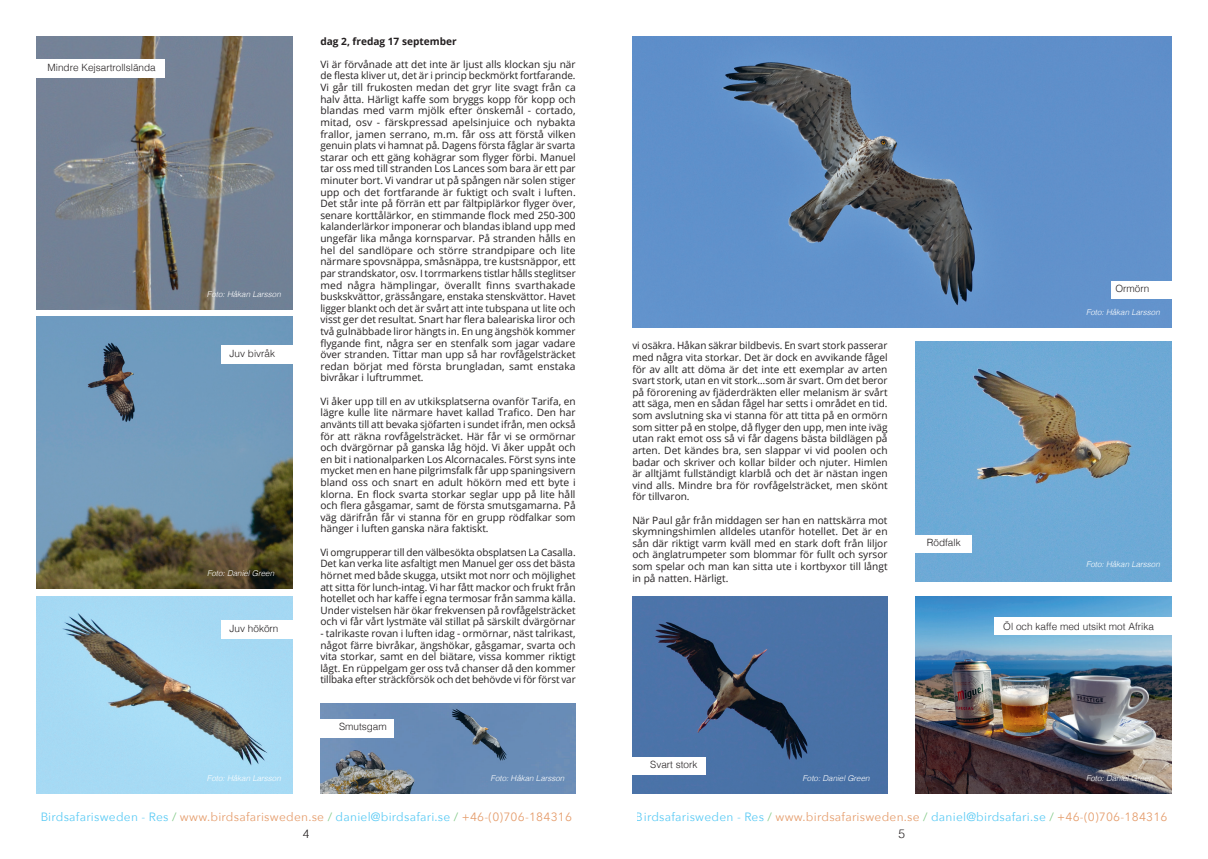
<style>
.page{position:relative;width:1208px;height:859px;background:#fff}
.page>*{position:absolute;margin:0;border:0;box-sizing:border-box;transform-origin:0 0}
.t1{font:12px "Avenir Next";letter-spacing:.02em;color:#00aeef}
.t2{font:300 12px "Helvetica";color:#231f20}
.t3{font:10.1px/11.6px "Open Sans";color:#231f20;text-align:justify}
.t4{font:700 10.1px "Open Sans";color:#231f20}
.t5{font:300 10px "Helvetica";color:#231f20}
.t6{font:italic 300 8px "Helvetica";color:#fff}
.s1{color:#40ae49}
.s2{color:#d7681d}
</style>
<div class="page">
<img style="left:916px;top:342px;width:255px;height:239px">
<img style="left:37px;top:37px;width:255px;height:272px">
<img style="left:632px;top:37px;width:539px;height:290px">
<img style="left:916px;top:597px;width:255px;height:197px">
<img style="left:632px;top:597px;width:255px;height:197px">
<div style="left:1111px;top:281px;width:70px;height:17px;background:#fff"></div>
<div style="left:994px;top:617px;width:208px;height:18px;background:#fff"></div>
<img style="left:37px;top:597px;width:255px;height:197px">
<img style="left:320px;top:703px;width:255px;height:91px">
<img style="left:37px;top:317px;width:255px;height:272px">
<div style="left:29px;top:60px;width:135px;height:18px;background:#fff"></div>
<div style="left:221px;top:345px;width:89px;height:19px;background:#fff"></div>
<div style="left:221px;top:620px;width:89px;height:19px;background:#fff"></div>
<div style="left:310px;top:719px;width:84px;height:18px;background:#fff"></div>
<div style="left:902px;top:536px;width:69px;height:17px;background:#fff"></div>
<div style="left:625px;top:757px;width:81px;height:17px;background:#fff"></div>
<p class="t5" style="left:47px;top:59px;width:110px">Mindre Kejsartrollslända</p>
<p class="t6" style="left:207px;top:287px;width:75px">Foto: Håkan Larsson</p>
<p class="t5" style="left:230px;top:344px;width:47px">Juv bivråk</p>
<p class="t6" style="left:207px;top:567px;width:69px">Foto: Daniel Green</p>
<p class="t5" style="left:230px;top:619px;width:50px">Juv hökörn</p>
<p class="t4" style="left:320px;top:34px;width:138px">dag 2, fredag 17 september</p>
<p class="t3" style="left:320px;top:58px;width:257px">Vi är förvånade att det inte är ljust alls klockan sju när de flesta kliver ut, det är i princip beckmörkt fortfarande.<br>Vi går till frukosten medan det gryr lite svagt från ca halv åtta. Härligt kaffe som bryggs kopp för kopp och blandas med varm mjölk efter önskemål - cortado, mitad, osv - färskpressad apelsinjuice och nybakta frallor, jamen serrano, m.m. får oss att förstå vilken genuin plats vi hamnat på. Dagens första fåglar är svarta starar och ett gäng kohägrar som flyger förbi. Manuel tar oss med till stranden Los Lances som bara är ett par minuter bort. Vi vandrar ut på spången när solen stiger upp och det fortfarande är fuktigt och svalt i luften.<br>Det står inte på förrän ett par fältpiplärkor flyger över, senare korttålärkor, en stimmande flock med 250-300 kalanderlärkor imponerar och blandas ibland upp med ungefär lika många kornsparvar. På stranden hålls en hel del sandlöpare och större strandpipare och lite närmare spovsnäppa, småsnäppa, tre kustsnäppor, ett par strandskator, osv. I torrmarkens tistlar hålls steglitser med några hämplingar, överallt finns svarthakade buskskvättor, grässångare, enstaka stenskvättor. Havet ligger blankt och det är svårt att inte tubspana ut lite och visst ger det resultat. Snart har flera baleariska liror och två gulnäbbade liror hängts in. En ung ängshök kommer flygande fint, några ser en stenfalk som jagar vadare över stranden. Tittar man upp så har rovfågelsträcket redan börjat med första brungladan, samt enstaka bivråkar i luftrummet.</p>
<p class="t3" style="left:320px;top:395px;width:257px">Vi åker upp till en av utkiksplatserna ovanför Tarifa, en lägre kulle lite närmare havet kallad Trafico. Den har använts till att bevaka sjöfarten i sundet ifrån, men också för att räkna rovfågelsträcket. Här får vi se ormörnar och dvärgörnar på ganska låg höjd. Vi åker uppåt och en bit i nationalparken Los Alcornacales. Först syns inte mycket men en hane pilgrimsfalk får upp spaningsivern bland oss och snart en adult hökörn med ett byte i klorna. En flock svarta storkar seglar upp på lite håll och flera gåsgamar, samt de första smutsgamarna. På väg därifrån får vi stanna för en grupp rödfalkar som hänger i luften ganska nära faktiskt.</p>
<p class="t3" style="left:320px;top:546px;width:257px">Vi omgrupperar till den välbesökta obsplatsen La Casalla.<br>Det kan verka lite asfaltigt men Manuel ger oss det bästa hörnet med både skugga, utsikt mot norr och möjlighet att sitta för lunch-intag. Vi har fått mackor och frukt från hotellet och har kaffe i egna termosar från samma källa.<br>Under vistelsen här ökar frekvensen på rovfågelsträcket och vi får vårt lystmäte väl stillat på särskilt dvärgörnar</p>
<p class="t3" style="left:320px;top:627px;width:257px">- talrikaste rovan i luften idag - ormörnar, näst talrikast, något färre bivråkar, ängshökar, gåsgamar, svarta och vita storkar, samt en del biätare, vissa kommer riktigt lågt. En rüppelgam ger oss två chanser då den kommer tillbaka efter sträckförsök och det behövde vi för först var</p>
<p class="t5" style="left:339px;top:718px;width:49px">Smutsgam</p>
<p class="t6" style="left:207px;top:771px;width:75px">Foto: Håkan Larsson</p>
<p class="t6" style="left:490px;top:771px;width:75px">Foto: Håkan Larsson</p>
<p class="t5" style="left:1115px;top:280px;width:35px">Ormörn</p>
<p class="t3" style="left:632px;top:340px;width:257px">vi osäkra. Håkan säkrar bildbevis. En svart stork passerar med några vita storkar. Det är dock en avvikande fågel för av allt att döma är det inte ett exemplar av arten svart stork, utan en vit stork…som är svart. Om det beror på förorening av fjäderdräkten eller melanism är svårt att säga, men en sådan fågel har setts i området en tid. som avslutning ska vi stanna för att titta på en ormörn som sitter på en stolpe, då flyger den upp, men inte iväg utan rakt emot oss så vi får dagens bästa bildlägen på arten. Det kändes bra, sen slappar vi vid poolen och badar och skriver och kollar bilder och njuter. Himlen är alltjämt fullständigt klarblå och det är nästan ingen vind alls. Mindre bra för rovfågelsträcket, men skönt för tillvaron.</p>
<p class="t3" style="left:632px;top:514px;width:257px">När Paul går från middagen ser han en nattskärra mot skymningshimlen alldeles utanför hotellet. Det är en sån där riktigt varm kväll med en stark doft från liljor och änglatrumpeter som blommar för fullt och syrsor som spelar och man kan sitta ute i kortbyxor till långt in på natten. Härligt.</p>
<p class="t5" style="left:927px;top:534px;width:35px">Rödfalk</p>
<p class="t6" style="left:1086px;top:305px;width:75px">Foto: Håkan Larsson</p>
<p class="t6" style="left:1086px;top:557px;width:75px">Foto: Håkan Larsson</p>
<p class="t5" style="left:1003px;top:618px;width:152px">Öl och kaffe med utsikt mot Afrika</p>
<p class="t5" style="left:650px;top:756px;width:49px">Svart stork</p>
<p class="t6" style="left:802px;top:771px;width:69px">Foto: Daniel Green</p>
<p class="t6" style="left:1086px;top:771px;width:69px">Foto: Daniel Green</p>
<p class="t1" style="left:40px;top:807px;width:533px">Birdsafarisweden - Res <span class="s1">/</span> <span class="s2">www.birdsafarisweden.se</span> <span class="s1">/</span> daniel@birdsafari.se <span class="s1">/</span> <span class="s2">+46-(0)706-184316</span></p>
<p class="t1" style="left:636px;top:807px;width:533px">Birdsafarisweden - Res <span class="s1">/</span> <span class="s2">www.birdsafarisweden.se</span> <span class="s1">/</span> daniel@birdsafari.se <span class="s1">/</span> <span class="s2">+46-(0)706-184316</span></p>
<p class="t2" style="left:303px;top:823px;width:8px">4</p>
<p class="t2" style="left:898px;top:823px;width:8px">5</p>
</div>
